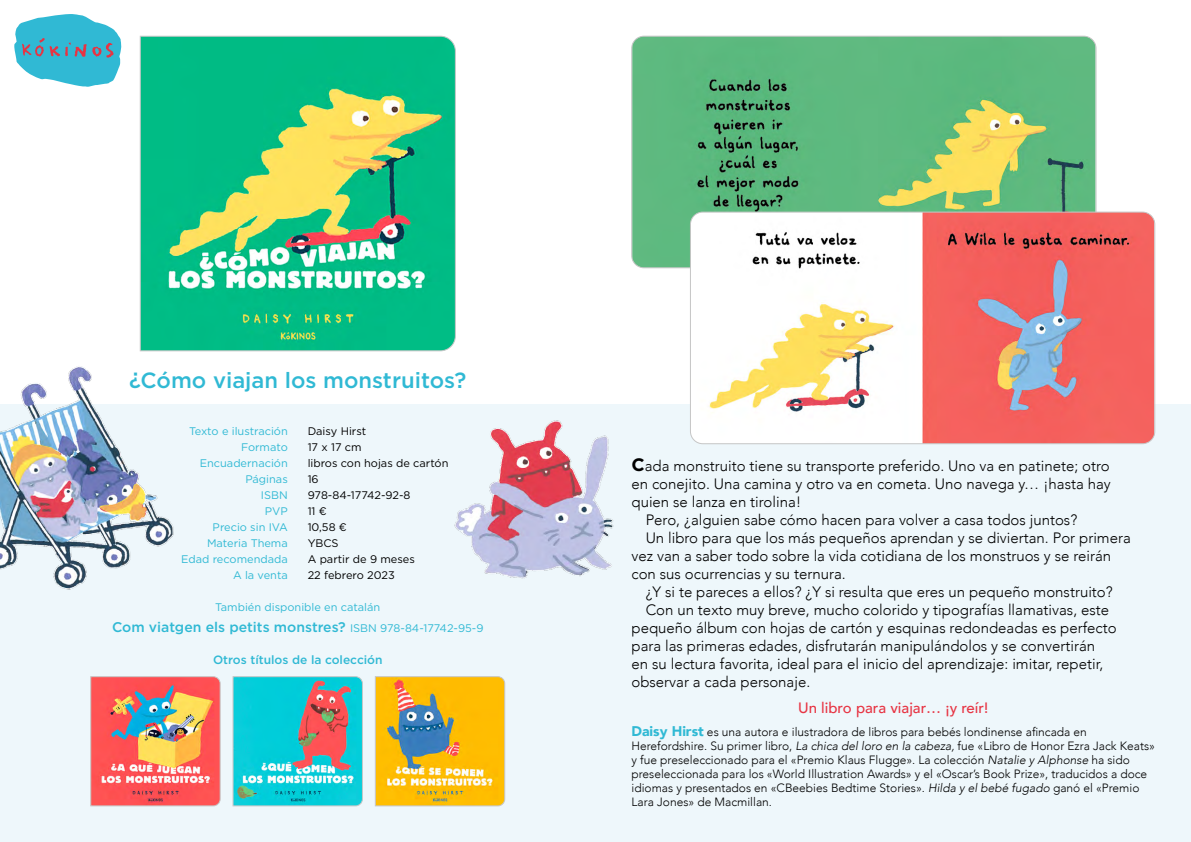
<style>
.page{position:relative;width:1191px;height:842px;background:#fff}
.page>*{position:absolute;margin:0;border:0;box-sizing:border-box;transform-origin:0 0}
.t1{font:500 22px "Gotham";color:#30b9d4}
.t2{font:300 15px "Avenir";color:#000}
.t3{font:500 15px "Avenir";color:#e73443}
.t4{font:500 14px "Gotham";color:#30b9d4}
.t5{font:300 12px/14px "Avenir";color:#000}
.t6{font:500 12px "Gotham";color:#30b9d4}
.t7{font:11px/16px "Gotham";color:#30b9d4;text-align:right}
.t8{font:11px/16px "Gotham";color:#000}
.s1{font-weight:400;font-size:11px}
.s2{font-family:"Gotham";font-weight:700;font-size:18px}
.s3{font-weight:900;font-size:14px;color:#30b9d4}
.s4{font-style:italic}
</style>
<div class="page">
<div style="left:0;top:405px;width:1191px;height:437px;background:#eef7fb"></div>
<svg style="left:14px;top:14px;width:107px;height:73px"></svg>
<svg style="left:140px;top:36px;width:316px;height:315px;background:#3cc284"></svg>
<svg style="left:375px;top:676px;width:130px;height:130px;background:#dfb533"></svg>
<svg style="left:233px;top:676px;width:130px;height:130px;background:#43b8c0"></svg>
<img style="left:91px;top:676px;width:129px;height:130px">
<img style="left:633px;top:36px;width:462px;height:232px">
<img style="left:691px;top:212px;width:463px;height:232px">
<div style="left:690px;top:212px;width:465px;height:232px;border:1px solid #c6c6c6;border-radius:12px"></div>
<img style="left:454px;top:420px;width:160px;height:159px">
<img style="left:0;top:343px;width:177px;height:247px">
<h1 class="t1" style="left:129px;top:365px;width:339px">¿Cómo viajan los monstruitos?</h1>
<p class="t7" style="left:181px;top:423px;width:108px">Texto e ilustración<br>Formato<br>Encuadernación<br>Páginas<br>ISBN<br>PVP<br>Precio sin IVA<br>Materia Thema<br>Edad recomendada<br>A la venta</p>
<p class="t8" style="left:308px;top:423px;width:142px">Daisy Hirst<br>17 x 17 cm<br>libros con hojas de cartón<br>16<br>978-84-17742-92-8<br>11 €<br>10,58 €<br>YBCS<br>A partir de 9 meses<br>22 febrero 2023</p>
<p class="t7" style="left:215px;top:599px;width:167px">También disponible en catalán</p>
<p class="t4" style="left:112px;top:617px;width:373px">Com viatgen els petits monstres? <span class="s1">ISBN 978-84-17742-95-9</span></p>
<p class="t6" style="left:213px;top:652px;width:171px">Otros títulos de la colección</p>
<p class="t2" style="left:631px;top:457px;width:480px"><span class="s2">C</span>ada monstruito tiene su transporte preferido. Uno va en patinete; otro</p>
<p class="t2" style="left:631px;top:475px;width:481px">en conejito. Una camina y otro va en cometa. Uno navega y… ¡hasta hay</p>
<p class="t2" style="left:631px;top:493px;width:171px">quien se lanza en tirolina!</p>
<p class="t2" style="left:645px;top:511px;width:433px">Pero, ¿alguien sabe cómo hacen para volver a casa todos juntos?</p>
<p class="t2" style="left:645px;top:529px;width:487px">Un libro para que los más pequeños aprendan y se diviertan. Por primera</p>
<p class="t2" style="left:631px;top:547px;width:481px">vez van a saber todo sobre la vida cotidiana de los monstruos y se reirán</p>
<p class="t2" style="left:631px;top:565px;width:216px">con sus ocurrencias y su ternura.</p>
<p class="t2" style="left:645px;top:583px;width:468px">¿Y si te pareces a ellos? ¿Y si resulta que eres un pequeño monstruito?</p>
<p class="t2" style="left:645px;top:601px;width:465px">Con un texto muy breve, mucho colorido y tipografías llamativas, este</p>
<p class="t2" style="left:631px;top:619px;width:487px">pequeño álbum con hojas de cartón y esquinas redondeadas es perfecto</p>
<p class="t2" style="left:631px;top:637px;width:465px">para las primeras edades, disfrutarán manipulándolos y se convertirán</p>
<p class="t2" style="left:631px;top:655px;width:473px">en su lectura favorita, ideal para el inicio del aprendizaje: imitar, repetir,</p>
<p class="t2" style="left:631px;top:673px;width:180px">observar a cada personaje.</p>
<p class="t3" style="left:798px;top:695px;width:192px">Un libro para viajar… ¡y reír!</p>
<p class="t5" style="left:631px;top:725px;width:525px"><span class="s3">Daisy Hirst</span> es una autora e ilustradora de libros para bebés londinense afincada en Herefordshire. Su primer libro, <span class="s4">La chica del loro en la cabeza,</span> fue «Libro de Honor Ezra Jack Keats» y fue preseleccionado para el «Premio Klaus Flugge». La colección <span class="s4">Natalie y Alphonse</span> ha sido preseleccionada para los «World Illustration Awards» y el «Oscar’s Book Prize», traducidos a doce idiomas y presentados en «CBeebies Bedtime Stories». <span class="s4">Hilda y el bebé fugado</span> ganó el «Premio Lara Jones» de Macmillan.</p>
</div>
